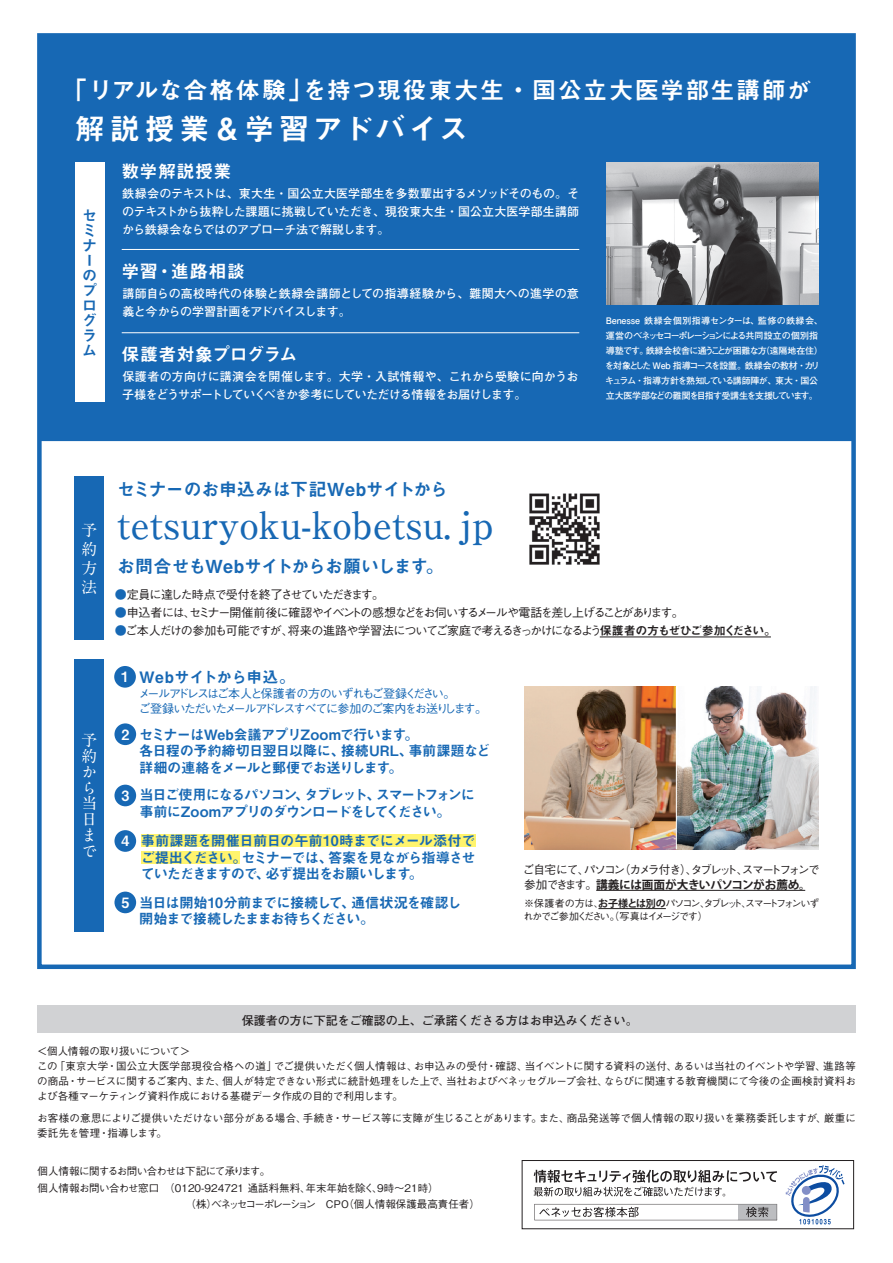
<style>
.page{position:relative;width:893px;height:1263px;background:#fff}
.page>*{position:absolute;margin:0;border:0;box-sizing:border-box;transform-origin:0 0}
.t1{font:500 37.5px "Ryumin Pr 6 N";color:#1768b4}
.t2{font:30px "Midashi Go Pr 6 MB31";letter-spacing:.13em;color:#fff}
.t3{font:24px "Midashi Go Pr 6 MB31";letter-spacing:.055em;color:#fff}
.t4{font:18px "Midashi Go Pr 6 N MB31";letter-spacing:-.03em;color:#1768b4}
.t5{font:18px "Midashi Go Pr 6 N MB31";letter-spacing:-.065em;color:#1768b4}
.t6{font:18px "Midashi Go Pr 6 MB31";letter-spacing:.02em;color:#fff}
.t7{font:18px "Midashi Go Pr 6 MB31";letter-spacing:-.02em;color:#fff}
.t8{font:700 15.75px/15.8px "A1 Mincho Std";color:#fff;text-align:justify}
.t9{font:15.75px "Midashi Go Pr 6 MB31";letter-spacing:-.05em;color:#1768b4}
.t10{font:15px/15px "Midashi Go Pr 6 N MB31";color:#1768b4}
.t11{font:14.25px/16.5px "Midashi Go Pr 6 MB31";letter-spacing:-.07em;color:#1768b4}
.t12{font:14.25px/16.5px "Midashi Go Pr 6 MB31";letter-spacing:-.05em;color:#1768b4}
.t13{font:14.25px/16.5px "Midashi Go Pr 6 MB31";letter-spacing:-.1em;color:#1768b4}
.t14{font:14.25px "Midashi Go Pr 6 N MB31";color:#fff}
.t15{font:700 12px/18px "Futo Go B101 Pr 6";letter-spacing:-.02em;color:#fff;text-align:justify}
.t16{font:500 12px "Gothic BBB Pr 6 N";letter-spacing:-.095em;color:#231f20}
.t17{font:500 12px/15px "Gothic BBB Pr 6 N";letter-spacing:-.12em;color:#1768b4}
.t18{font:700 12px/18px "Futo Go B101 Pr 6";letter-spacing:.005em;color:#fff}
.t19{font:700 12px "Futo Go B101 Pr 6";color:#231f20}
.t20{font:500 12px "Gothic BBB Pr 6 N";letter-spacing:-.12em;color:#231f20}
.t21{font:500 11.7px "Gothic BBB Pr 6 N";letter-spacing:-.145em;color:#231f20}
.t22{font:700 11.7px "Koz Go Pro";letter-spacing:-.02em;color:#231f20}
.t23{font:500 10.5px/15px "Gothic BBB Pr 6";letter-spacing:-.01em;color:#231f20}
.t24{font:500 10.5px/16.5px "Gothic BBB Pr 6";letter-spacing:-.04em;color:#231f20}
.t25{font:500 10.05px/13.4px "Gothic BBB Pr 6 N";letter-spacing:-.155em;color:#231f20}
.t26{font:700 9px/15px "Futo Go B101 Pr 6";letter-spacing:-.045em;color:#fff}
.s1{color:#1768b4}
.s2{font-family:"Midashi Go Pr 6 N MB31";font-weight:400}
.s3{font-family:"Midashi Go Pr 6 N MB31";color:#fff}
.s4{font-family:"Gothic BBB Pr 6 N";font-weight:500}
.s5{font-family:"Koz Go Pro";font-weight:700}
</style>
<div class="page">
<div style="left:39px;top:35px;width:815px;height:404px;background:#1768b4"></div>
<img style="left:606px;top:162px;width:212px;height:142px">
<div style="left:37px;top:33px;width:819px;height:936px;border:4px solid #1768b4"></div>
<div style="left:75px;top:476px;width:29px;height:164px;background:#1768b4"></div>
<hr style="left:39px;top:437px;width:815px;height:4px;background:#1768b4">
<div style="left:37px;top:1006px;width:819px;height:27px;background:#d1d2d4"></div>
<img style="left:529px;top:493px;width:71px;height:72px">
<svg style="left:534px;top:1170px;width:243px;height:26px"></svg>
<svg style="left:534px;top:1204px;width:243px;height:16px"></svg>
<div style="left:522px;top:1160px;width:332px;height:69px;border:1px solid #231f20"></div>
<svg style="left:785px;top:1165px;width:60px;height:59px"></svg>
<hr style="left:600px;top:637px;width:171px;height:1px;background:#231f20">
<img style="left:524px;top:687px;width:294px;height:162px">
<hr style="left:596px;top:890px;width:209px;height:1px;background:#231f20">
<hr style="left:598px;top:908px;width:68px;height:1px;background:#231f20">
<div style="left:75px;top:659px;width:29px;height:273px;background:#1768b4"></div>
<hr style="left:676px;top:687px;width:1px;height:162px;background:#fff">
<hr style="left:122px;top:249px;width:457px;height:1px;background:#fff">
<hr style="left:122px;top:332px;width:457px;height:1px;background:#fff">
<div style="left:75px;top:163px;width:29px;height:239px;background:#fff"></div>
<div style="left:142px;top:834px;width:334px;height:13px;background:#fff46d"></div>
<div style="left:142px;top:851px;width:98px;height:13px;background:#fff46d"></div>
<div style="left:114px;top:666px;width:22px;height:22px;background:#1768b4;border-radius:50%"></div>
<div style="left:114px;top:830px;width:22px;height:22px;background:#1768b4;border-radius:50%"></div>
<div style="left:114px;top:785px;width:22px;height:21px;background:#1768b4;border-radius:50%"></div>
<div style="left:114px;top:891px;width:22px;height:22px;background:#1768b4;border-radius:50%"></div>
<div style="left:114px;top:723px;width:22px;height:22px;background:#1768b4;border-radius:50%"></div>
<h3 class="t3" style="left:63px;top:71px;width:750px">「リアルな合格体験」を持つ現役東大生・国公立大医学部生講師が</h3>
<h2 class="t2" style="left:75px;top:105px;width:395px">解説授業＆学習アドバイス</h2>
<h3 class="t10" style="left:82px;top:207px;width:16px">セミナーのプログラム</h3>
<h3 class="t6" style="left:121px;top:156px;width:112px">数学解説授業</h3>
<p class="t15" style="left:122px;top:184px;width:459px">鉄緑会のテキストは、東大生・国公立大医学部生を多数輩出するメソッドそのもの。そのテキストから抜粋した課題に挑戦していただき、現役東大生・国公立大医学部生講師から鉄緑会ならではのアプローチ法で解説します。</p>
<h3 class="t6" style="left:122px;top:257px;width:125px">学習・進路相談</h3>
<p class="t18" style="left:122px;top:284px;width:458px">講師自らの高校時代の体験と鉄緑会講師としての指導経験から、難関大への進学の意義と今からの学習計画をアドバイスします。</p>
<h3 class="t7" style="left:122px;top:340px;width:177px">保護者対象プログラム</h3>
<p class="t15" style="left:122px;top:367px;width:458px">保護者の方向けに講演会を開催します。大学・入試情報や、これから受験に向かうお子様をどうサポートしていくべきか参考にしていただける情報をお届けします。</p>
<p class="t26" style="left:605px;top:313px;width:219px">Benesse 鉄緑会個別指導センターは、監修の鉄緑会、運営のベネッセコーポレーションによる共同設立の個別指導塾です。鉄緑会校舎に通うことが困難な方（遠隔地在住）を対象とした Web 指導コースを設置。鉄緑会の教材・カリキュラム・指導方針を熟知している講師陣が、東大・国公立大医学部などの難関を目指す受講生を支援しています。</p>
<h3 class="t8" style="left:82px;top:518px;width:17px;line-height:18.9px">予約方法</h3>
<h3 class="t8" style="left:82px;top:730px;width:17px;text-align:left">予約から当日まで</h3>
<h3 class="t4" style="left:117px;top:475px;width:333px">セミナーのお申込みは下記Webサイトから</h3>
<h1 class="t1" style="left:117px;top:496px;width:378px">tetsuryoku-kobetsu. jp</h1>
<h3 class="t5" style="left:117px;top:551px;width:328px">お問合せもWebサイトからお願いします。</h3>
<p class="t20" style="left:115px;top:585px;width:271px"><span class="s1">●</span>定員に達した時点で受付を終了させていただきます。</p>
<p class="t16" style="left:115px;top:603px;width:570px"><span class="s1">●</span>申込者には、セミナー開催前後に確認やイベントの感想などをお伺いするメールや電話を差し上げることがあります。</p>
<p class="t16" style="left:115px;top:621px;width:663px"><span class="s1">●</span>ご本人だけの参加も可能ですが、将来の進路や学習法についてご家庭で考えるきっかけになるよう<span class="s2">保護者の方もぜひご参加ください。</span></p>
<h3 class="t14" style="left:121px;top:665px;width:9px">1</h3>
<h3 class="t9" style="left:139px;top:664px;width:157px">Webサイトから申込。</h3>
<p class="t17" style="left:139px;top:685px;width:350px">メールアドレスはご本人と保護者の方のいずれもご登録ください。<br>ご登録いただいたメールアドレスすべてに参加のご案内をお送りします。</p>
<h3 class="t14" style="left:121px;top:723px;width:9px">2</h3>
<h3 class="t12" style="left:139px;top:725px;width:353px">セミナーはWeb会議アプリZoomで行います。<br>各日程の予約締切日翌日以降に、接続URL、事前課題など詳細の連絡をメールと郵便でお送りします。</h3>
<h3 class="t14" style="left:121px;top:784px;width:9px">3</h3>
<h3 class="t13" style="left:139px;top:786px;width:337px">当日ご使用になるパソコン、タブレット、スマートフォンに事前にZoomアプリのダウンロードをしてください。</h3>
<h3 class="t14" style="left:121px;top:830px;width:9px">4</h3>
<h3 class="t11" style="left:141px;top:832px;width:336px;text-align:justify">事前課題を開催日前日の午前10時までにメール添付でご提出ください。セミナーでは、答案を見ながら指導させていただきますので、必ず提出をお願いします。</h3>
<h3 class="t11" style="left:139px;top:893px;width:324px;text-indent:-18px"><span class="s3">5</span> 当日は開始10分前までに接続して、通信状況を確認し開始まで接続したままお待ちください。</h3>
<p class="t21" style="left:523px;top:860px;width:298px">ご自宅にて、パソコン（カメラ付き）、タブレット、スマートフォンで</p>
<p class="t22" style="left:524px;top:877px;width:288px"><span class="s4">参加できます。</span>講義には画面が大きいパソコンがお薦め。</p>
<p class="t25" style="left:523px;top:896px;width:298px">※保護者の方は、<span class="s5">お子様とは別の</span>パソコン、タブレット、スマートフォンいずれかでご参加ください。（写真はイメージです）</p>
<p class="t19" style="left:242px;top:1010px;width:409px">保護者の方に下記をご確認の上、ご承諾くださる方はお申込みください。　</p>
<p class="t23" style="left:37px;top:1042px;width:820px">＜個人情報の取り扱いについて＞<br>この「東京大学・国公立大医学部現役合格への道」でご提供いただく個人情報は、お申込みの受付・確認、当イベントに関する資料の送付、あるいは当社のイベントや学習、進路等の商品・サービスに関するご案内、また、個人が特定できない形式に統計処理をした上で、当社およびベネッセグループ会社、ならびに関連する教育機関にて今後の企画検討資料および各種マーケティング資料作成における基礎データ作成の目的で利用します。</p>
<p class="t23" style="left:37px;top:1110px;width:820px">お客様の意思によりご提供いただけない部分がある場合、手続き・サービス等に支障が生じることがあります。また、商品発送等で個人情報の取り扱いを業務委託しますが、厳重に委託先を管理・指導します。</p>
<p class="t24" style="left:38px;top:1162px;width:444px">個人情報に関するお問い合わせは下記にて承ります。<br>個人情報お問い合わせ窓口　（0120-924721 通話料無料、年末年始を除く、9時～21時）<br>　　　　　　　　　　　　　　（株）ベネッセコーポレーション　ＣＰＯ（個人情報保護最高責任者）</p>
</div>
